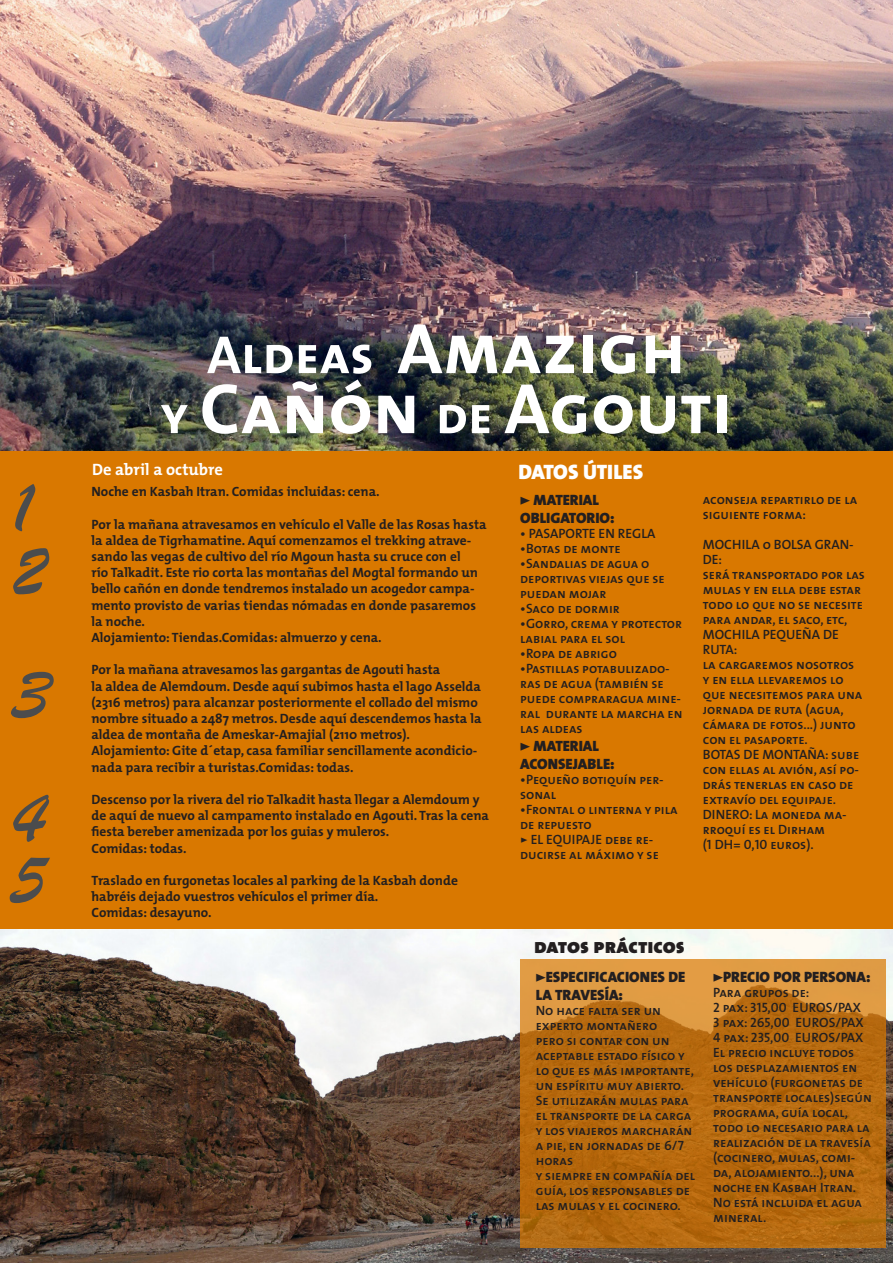
<style>
.page{position:relative;width:893px;height:1263px;background:#d97800}
.page>*{position:absolute;margin:0;border:0;box-sizing:border-box;transform-origin:0 0}
.t1{font:75px "Brush Script";color:#4b4c4d}
.t2{font:72px "The Mix Bold Caps";color:#fff}
.t3{font:21px "The Mix Black Caps";color:#231f20}
.t4{font:21px "The Mix Black Caps";letter-spacing:-.01em;color:#fff}
.t5{font:700 16.5px "The Mix";color:#fff}
.t6{font:15px/18px "The Mix Black Caps";color:#231f20}
.t7{font:13.5px/15px "The Mix Semi Bold Caps";color:#231f20}
.t8{font:700 13.5px/16.2px "The Mix";color:#231f20}
.s1{font-size:54px}
</style>
<div class="page">
<img style="left:0;top:0;width:893px;height:451px">
<img style="left:0;top:929px;width:893px;height:334px">
<svg style="left:520px;top:959px;width:365px;height:289px;background:#bd7117"></svg>
<p class="t1" style="left:13px;top:463px;width:22px">1</p>
<p class="t1" style="left:13px;top:526px;width:34px">2</p>
<p class="t1" style="left:13px;top:649px;width:40px">3</p>
<p class="t1" style="left:13px;top:772px;width:34px">4</p>
<p class="t1" style="left:13px;top:833px;width:34px">5</p>
<p class="t2" style="left:207px;top:289px;width:480px"><span class="s1">Aldeas</span> Amazigh</p>
<p class="t2" style="left:161px;top:349px;width:573px"><span class="s1">y</span> Cañón <span class="s1">de</span> Agouti</p>
<p class="t5" style="left:92px;top:456px;width:132px">De abril a octubre</p>
<p class="t4" style="left:518px;top:454px;width:126px">DATOS ÚTILES</p>
<p class="t8" style="left:91px;top:483px;width:290px">Noche en Kasbah Itran. Comidas incluidas: cena.</p>
<p class="t8" style="left:91px;top:515px;width:397px">Por la mañana atravesamos en vehículo el Valle de las Rosas hasta la aldea de Tigrhamatine. Aquí comenzamos el trekking atrave&shy;sando las vegas de cultivo del río Mgoun hasta su cruce con el<br>río Talkadit. Este rio corta las montañas del Mogtal formando un bello cañón en donde tendremos instalado un acogedor campa&shy;mento provisto de varias tiendas nómadas en donde pasaremos la noche.</p>
<p class="t8" style="left:91px;top:629px;width:292px">Alojamiento: Tiendas.Comidas: almuerzo y cena.</p>
<p class="t8" style="left:91px;top:661px;width:350px">Por la mañana atravesamos las gargantas de Agouti hasta</p>
<p class="t8" style="left:91px;top:677px;width:391px">la aldea de Alemdoum. Desde aquí subimos hasta el lago Asselda</p>
<p class="t8" style="left:91px;top:694px;width:388px">(2316 metros) para alcanzar posteriormente el collado del mismo</p>
<p class="t8" style="left:91px;top:710px;width:391px">nombre situado a 2487 metros. Desde aquí descendemos hasta la</p>
<p class="t8" style="left:91px;top:726px;width:320px">aldea de montaña de Ameskar-Amajial (2110 metros).</p>
<p class="t8" style="left:91px;top:742px;width:387px">Alojamiento: Gite d´etap, casa familiar sencillamente acondicio&shy;nada para recibir a turistas.Comidas: todas.</p>
<p class="t8" style="left:91px;top:791px;width:399px">Descenso por la rivera del rio Talkadit hasta llegar a Alemdoum y de aquí de nuevo al campamento instalado en Agouti. Tras la cena fiesta bereber amenizada por los guias y muleros.</p>
<p class="t8" style="left:91px;top:839px;width:97px">Comidas: todas.</p>
<p class="t8" style="left:91px;top:872px;width:368px">Traslado en furgonetas locales al parking de la Kasbah donde habréis dejado vuestros vehículos el primer día.</p>
<p class="t8" style="left:91px;top:904px;width:122px">Comidas: desayuno.</p>
<p class="t6" style="left:520px;top:490px;width:80px">&gt; MATERIAL</p>
<p class="t6" style="left:520px;top:508px;width:96px">OBLIGATORIO:</p>
<p class="t7" style="left:520px;top:525px;width:137px">• PASAPORTE EN REGLA</p>
<p class="t7" style="left:520px;top:540px;width:102px">•Botas de monte</p>
<p class="t7" style="left:520px;top:555px;width:146px">•Sandalias de agua o deportivas viejas que se puedan mojar</p>
<p class="t7" style="left:520px;top:600px;width:101px">•Saco de dormir</p>
<p class="t7" style="left:520px;top:615px;width:163px">•Gorro, crema y protector</p>
<p class="t7" style="left:520px;top:630px;width:106px">labial para el sol</p>
<p class="t7" style="left:520px;top:645px;width:98px">•Ropa de abrigo</p>
<p class="t7" style="left:520px;top:660px;width:164px">•Pastillas potabulizado&shy;ras de agua (también se puede compraragua mine&shy;ral durante la marcha en las aldeas</p>
<p class="t6" style="left:520px;top:736px;width:80px">&gt; MATERIAL</p>
<p class="t6" style="left:520px;top:754px;width:96px">ACONSEJABLE:</p>
<p class="t7" style="left:520px;top:771px;width:145px">•Pequeño botiquín per&shy;sonal</p>
<p class="t7" style="left:520px;top:801px;width:159px">•Frontal o linterna y pila de repuesto</p>
<p class="t7" style="left:520px;top:831px;width:140px">&gt; EL EQUIPAJE debe re&shy;ducirse al máximo y se</p>
<p class="t3" style="left:534px;top:928px;width:152px">datos prácticos</p>
<p class="t6" style="left:536px;top:968px;width:151px">&gt;ESPECIFICACIONES DE<br>LA TRAVESÍA:</p>
<p class="t7" style="left:536px;top:1003px;width:160px">No hace falta ser un experto montañero<br>pero si contar con un aceptable estado físico y lo que es más importante, un espíritu muy abierto.<br>Se utilizarán mulas para el transporte de la carga y los viajeros marcharán a pie, en jornadas de 6/7 horas</p>
<p class="t7" style="left:536px;top:1168px;width:161px">y siempre en compañía del</p>
<p class="t7" style="left:536px;top:1183px;width:156px">guía, los responsables de las mulas y el cocinero.</p>
<p class="t7" style="left:703px;top:491px;width:156px">aconseja repartirlo de la siguiente forma:</p>
<p class="t7" style="left:703px;top:536px;width:152px">MOCHILA o BOLSA GRAN-<br>DE:</p>
<p class="t7" style="left:703px;top:566px;width:164px">será transportado por las mulas y en ella debe estar todo lo que no se necesite para andar, el saco, etc,</p>
<p class="t7" style="left:703px;top:626px;width:138px">MOCHILA PEQUEÑA DE<br>RUTA:</p>
<p class="t7" style="left:703px;top:656px;width:161px">la cargaremos nosotros y en ella llevaremos lo que necesitemos para una jornada de ruta (agua, cámara de fotos...) junto con el pasaporte.</p>
<p class="t7" style="left:703px;top:746px;width:158px">BOTAS DE MONTAÑA: sube con ellas al avión, así po&shy;drás tenerlas en caso de extravío del equipaje.</p>
<p class="t7" style="left:703px;top:806px;width:145px">DINERO: La moneda ma&shy;rroquí es el Dirham</p>
<p class="t7" style="left:703px;top:836px;width:112px">(1 DH= 0,10 euros).</p>
<p class="t6" style="left:713px;top:968px;width:159px">&gt;PRECIO POR PERSONA:</p>
<p class="t7" style="left:713px;top:985px;width:98px">Para grupos de:</p>
<p class="t7" style="left:713px;top:1000px;width:149px">2 pax: 315,00 EUROS/PAX</p>
<p class="t7" style="left:713px;top:1015px;width:152px">3 pax: 265,00 EUROS/PAX</p>
<p class="t7" style="left:713px;top:1030px;width:152px">4 pax: 235,00 EUROS/PAX</p>
<p class="t7" style="left:713px;top:1045px;width:160px">El precio incluye todos los desplazamientos en vehículo (furgonetas de transporte locales)según programa, guía local, todo lo necesario para la realización de la travesía (cocinero, mulas, comi&shy;da, alojamiento...), una noche en Kasbah Itran.<br>No está incluida el agua mineral.</p>
</div>
